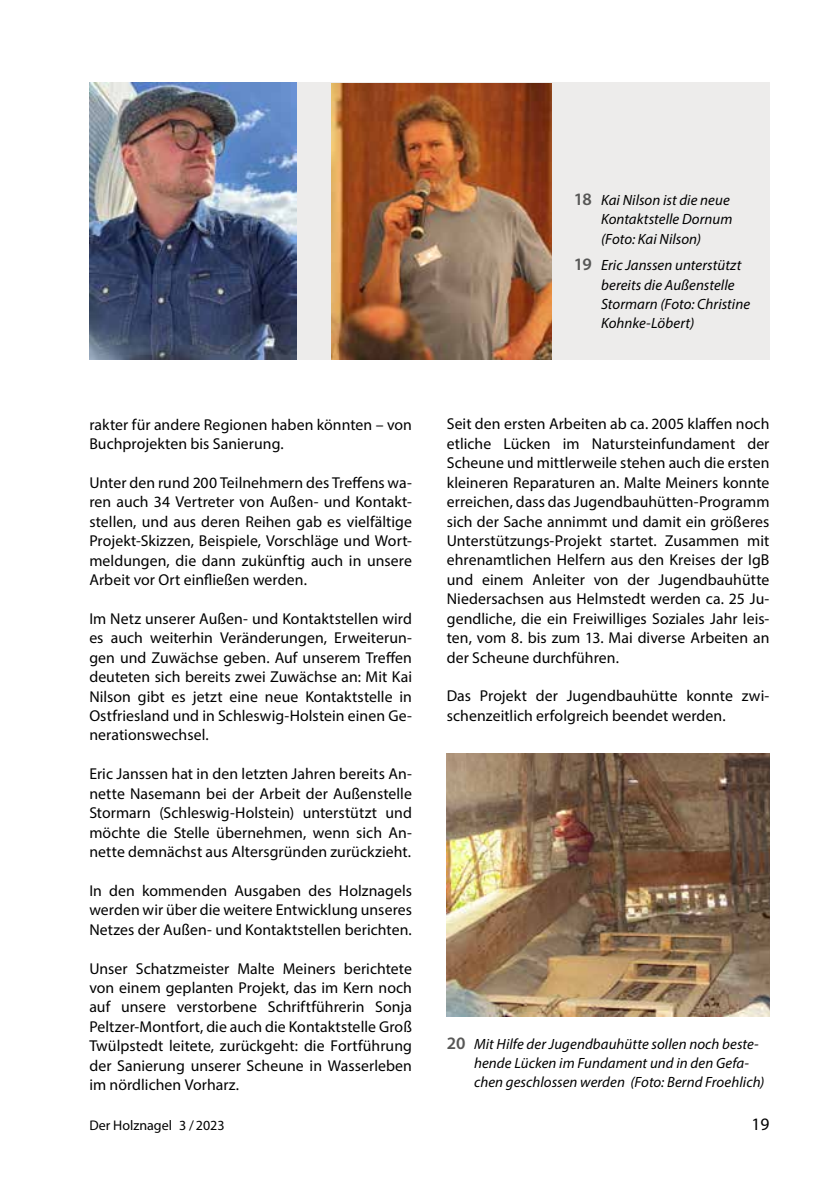
<style>
.page{position:relative;width:834px;height:1181px;background:#fff}
.page>*{position:absolute;margin:0;border:0;box-sizing:border-box;transform-origin:0 0}
.t1{font:17.5px "Myriad Pro";color:#000}
.t2{font:15.75px/19.4px "Myriad Pro";letter-spacing:.005em;color:#000;text-align:justify}
.t3{font:italic 14.88px/19.2px "Myriad Pro";letter-spacing:.005em;color:#000}
.t4{font:14px "Myriad Pro";color:#000}
.s1{font-weight:600;font-style:normal;font-size:17.5px;color:#575756}
</style>
<div class="page">
<div style="left:89px;top:82px;width:680px;height:277px;background:#edeceb"></div>
<img style="left:89px;top:83px;width:208px;height:276px">
<img style="left:331px;top:83px;width:220px;height:276px">
<img style="left:446px;top:753px;width:323px;height:263px">
<p class="t2" style="left:89px;top:414px;width:324px">rakter für andere Regionen haben könnten – von<br>Buchprojekten bis Sanierung.</p>
<p class="t2" style="left:89px;top:472px;width:324px">Unter den rund 200 Teilnehmern des Treffens wa&shy;ren auch 34 Vertreter von Außen- und Kontakt&shy;stellen, und aus deren Reihen gab es vielfältige Projekt-Skizzen, Beispiele, Vorschläge und Wort&shy;meldungen, die dann zukünftig auch in unsere Arbeit vor Ort einfließen werden.</p>
<p class="t2" style="left:89px;top:608px;width:324px">Im Netz unserer Außen- und Kontaktstellen wird es auch weiterhin Veränderungen, Erweiterun&shy;gen und Zuwächse geben. Auf unserem Treffen deuteten sich bereits zwei Zuwächse an: Mit Kai Nilson gibt es jetzt eine neue Kontaktstelle in Ostfriesland und in Schleswig-Holstein einen Ge&shy;nerationswechsel.</p>
<p class="t2" style="left:89px;top:764px;width:324px">Eric Janssen hat in den letzten Jahren bereits An&shy;nette Nasemann bei der Arbeit der Außenstelle Stormarn (Schleswig-Holstein) unterstützt und möchte die Stelle übernehmen, wenn sich An&shy;nette demnächst aus Altersgründen zurückzieht.</p>
<p class="t2" style="left:89px;top:880px;width:324px">In den kommenden Ausgaben des Holznagels werden wir über die weitere Entwicklung unseres Netzes der Außen- und Kontaktstellen berichten.</p>
<p class="t2" style="left:89px;top:958px;width:324px">Unser Schatzmeister Malte Meiners berichtete von einem geplanten Projekt, das im Kern noch auf unsere verstorbene Schriftführerin Sonja Peltzer-Montfort, die auch die Kontaktstelle Groß Twülpstedt leitete, zurückgeht: die Fortführung der Sanierung unserer Scheune in Wasserleben im nördlichen Vorharz.</p>
<p class="t3" style="left:601px;top:190px;width:133px;text-indent:-27px"><span class="s1">18</span> Kai Nilson ist die neue<br>Kontaktstelle Dornum (Foto: Kai Nilson)</p>
<p class="t3" style="left:601px;top:255px;width:150px;text-indent:-27px"><span class="s1">19</span> Eric Janssen unterstützt bereits die Außenstelle<br>Stormarn (Foto: Christine<br>Kohnke-Löbert)</p>
<p class="t2" style="left:446px;top:414px;width:324px">Seit den ersten Arbeiten ab ca. 2005 klaffen noch etliche Lücken im Natursteinfundament der Scheune und mittlerweile stehen auch die ersten kleineren Reparaturen an. Malte Meiners konnte erreichen, dass das Jugendbauhütten-Programm sich der Sache annimmt und damit ein größeres Unterstützungs-Projekt startet. Zusammen mit ehrenamtlichen Helfern aus den Kreises der IgB und einem Anleiter von der Jugendbauhütte Niedersachsen aus Helmstedt werden ca. 25 Ju&shy;gendliche, die ein Freiwilliges Soziales Jahr leis&shy;ten, vom 8. bis zum 13. Mai diverse Arbeiten an der Scheune durchführen.</p>
<p class="t2" style="left:446px;top:686px;width:324px">Das Projekt der Jugendbauhütte konnte zwi&shy;schenzeitlich erfolgreich beendet werden.</p>
<p class="t3" style="left:474px;top:1034px;width:292px;text-indent:-27px"><span class="s1">20</span> Mit Hilfe der Jugendbauhütte sollen noch beste&shy;hende Lücken im Fundament und in den Gefa&shy;chen geschlossen werden (Foto: Bernd Froehlich)</p>
<p class="t4" style="left:89px;top:1116px;width:137px">Der Holznagel 3 /2023</p>
<p class="t1" style="left:751px;top:1113px;width:19px">19</p>
</div>
